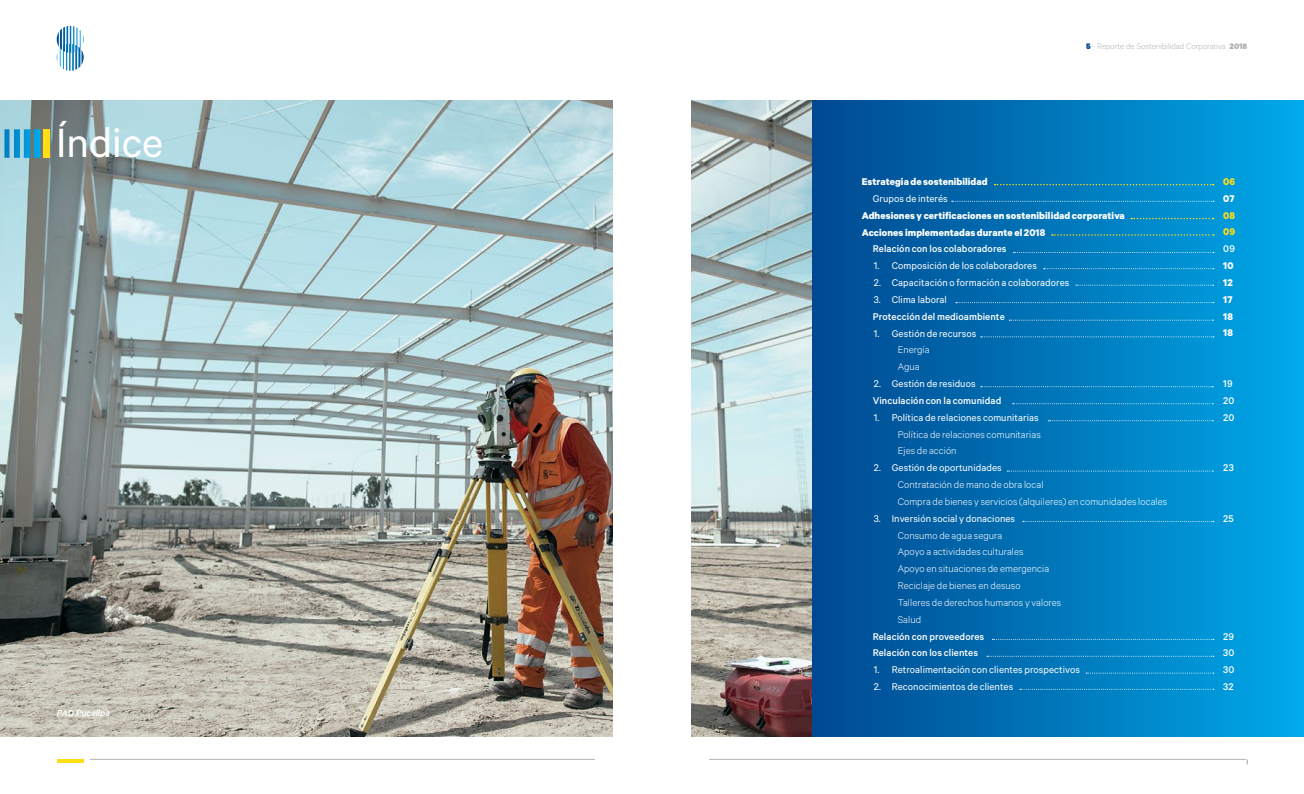
<style>
.page{position:relative;width:1304px;height:794px;background:#fff}
.page>*{position:absolute;margin:0;border:0;box-sizing:border-box;transform-origin:0 0}
.t1{font:46px "Calibre";color:#fff}
.t2{font:11px "Calibre";letter-spacing:.005em;color:#fff}
.t3{font:300 11px/16.8px "Calibre";letter-spacing:.005em;color:#fff}
.t4{font:500 11px/16.8px "Calibre";letter-spacing:.005em;color:#fff}
.t5{font:700 11px/16.8px "Calibre";letter-spacing:.005em;color:#fff}
.t6{font:700 11px/16.8px "Calibre";color:#ffde17}
.t7{font:italic 500 10px "Calibre";color:#fff}
.t8{font:300 9px "Calibre";color:#b1b4b6}
.s1{font-weight:900;color:#004892}
.s2{font-weight:900}
</style>
<div class="page">
<hr style="left:57px;top:759px;width:27px;height:4px;background:#ffde17">
<hr style="left:90px;top:759px;width:1156px;height:1px;background:#b1b4b6">
<div style="left:595px;top:733px;width:114px;height:61px;background:#fff"></div>
<svg style="left:56px;top:26px;width:28px;height:45px"></svg>
<img style="left:0;top:101px;width:612px;height:635px">
<img style="left:692px;top:101px;width:120px;height:635px">
<div style="left:812px;top:101px;width:492px;height:635px;background:linear-gradient(to right,#00478f,#01a9e9)"></div>
<svg style="left:995px;top:184px;width:219px;height:1px"></svg>
<svg style="left:1131px;top:218px;width:83px;height:1px"></svg>
<svg style="left:1076px;top:285px;width:138px;height:1px"></svg>
<svg style="left:981px;top:336px;width:233px;height:1px"></svg>
<svg style="left:1007px;top:470px;width:206px;height:1px"></svg>
<svg style="left:981px;top:386px;width:232px;height:1px"></svg>
<svg style="left:1013px;top:403px;width:200px;height:1px"></svg>
<svg style="left:1048px;top:420px;width:165px;height:1px"></svg>
<svg style="left:1023px;top:521px;width:191px;height:1px"></svg>
<svg style="left:992px;top:639px;width:222px;height:1px"></svg>
<svg style="left:987px;top:656px;width:227px;height:1px"></svg>
<svg style="left:1086px;top:672px;width:128px;height:1px"></svg>
<svg style="left:1020px;top:689px;width:194px;height:1px"></svg>
<svg style="left:952px;top:201px;width:262px;height:1px"></svg>
<svg style="left:1052px;top:234px;width:162px;height:2px"></svg>
<svg style="left:1013px;top:252px;width:201px;height:1px"></svg>
<svg style="left:1044px;top:268px;width:170px;height:1px"></svg>
<svg style="left:956px;top:302px;width:258px;height:1px"></svg>
<svg style="left:1009px;top:320px;width:204px;height:1px"></svg>
<div style="left:43px;top:129px;width:7px;height:29px;background:#ffde17"></div>
<svg style="left:4px;top:129px;width:36px;height:29px"></svg>
<h1 class="t1" style="left:56px;top:116px;width:108px">Índice</h1>
<p class="t7" style="left:57px;top:707px;width:55px">PAD Pucallpa</p>
<p class="t8" style="left:1086px;top:41px;width:163px"><span class="s1">5</span> - Reporte de Sostenibilidad Corporativa <span class="s2">2018</span></p>
<p class="t5" style="left:862px;top:173px;width:127px">Estrategia de sostenibilidad</p>
<p class="t2" style="left:873px;top:192px;width:76px">Grupos de interés</p>
<p class="t5" style="left:862px;top:206px;width:265px">Adhesiones y certificaciones en sostenibilidad corporativa<br>Acciones implementadas durante el 2018</p>
<p class="t4" style="left:873px;top:240px;width:135px">Relación con los colaboradores</p>
<p class="t2" style="left:874px;top:259px;width:165px">1. Composición de los colaboradores</p>
<p class="t2" style="left:874px;top:276px;width:197px">2. Capacitación o formación a colaboradores</p>
<p class="t2" style="left:874px;top:293px;width:75px">3. Clima laboral</p>
<p class="t4" style="left:873px;top:307px;width:133px">Protección del medioambiente</p>
<p class="t2" style="left:874px;top:327px;width:104px">1. Gestión de recursos</p>
<p class="t3" style="left:898px;top:341px;width:33px">Energía<br>Agua</p>
<p class="t2" style="left:874px;top:377px;width:103px">2. Gestión de residuos</p>
<p class="t4" style="left:873px;top:392px;width:130px">Vinculación con la comunidad</p>
<p class="t2" style="left:874px;top:411px;width:166px">1. Política de relaciones comunitarias</p>
<p class="t3" style="left:898px;top:425px;width:145px">Política de relaciones comunitarias<br>Ejes de acción</p>
<p class="t2" style="left:874px;top:461px;width:129px">2. Gestión de oportunidades</p>
<p class="t3" style="left:898px;top:476px;width:271px">Contratación de mano de obra local<br>Compra de bienes y servicios (alquileres) en comunidades locales</p>
<p class="t2" style="left:874px;top:512px;width:143px">3. Inversión social y donaciones</p>
<p class="t3" style="left:898px;top:526px;width:165px">Consumo de agua segura<br>Apoyo a actividades culturales<br>Apoyo en situaciones de emergencia<br>Reciclaje de bienes en desuso<br>Talleres de derechos humanos y valores<br>Salud</p>
<p class="t4" style="left:873px;top:627px;width:113px">Relación con proveedores<br>Relación con los clientes</p>
<p class="t2" style="left:874px;top:663px;width:208px">1. Retroalimentación con clientes prospectivos</p>
<p class="t2" style="left:874px;top:680px;width:141px">2. Reconocimientos de clientes</p>
<p class="t6" style="left:1223px;top:173px;width:13px">06</p>
<p class="t5" style="left:1223px;top:189px;width:13px">07</p>
<p class="t6" style="left:1223px;top:206px;width:13px">08<br>09</p>
<p class="t4" style="left:1223px;top:240px;width:13px">09</p>
<p class="t5" style="left:1223px;top:257px;width:12px;text-align:justify">10<br>12<br>17<br>18<br>18</p>
<p class="t4" style="left:1223px;top:375px;width:13px">19<br>20<br>20</p>
<p class="t4" style="left:1223px;top:459px;width:12px">23</p>
<p class="t4" style="left:1223px;top:509px;width:12px">25</p>
<p class="t4" style="left:1223px;top:627px;width:13px;text-align:justify">29<br>30<br>30<br>32</p>
</div>
